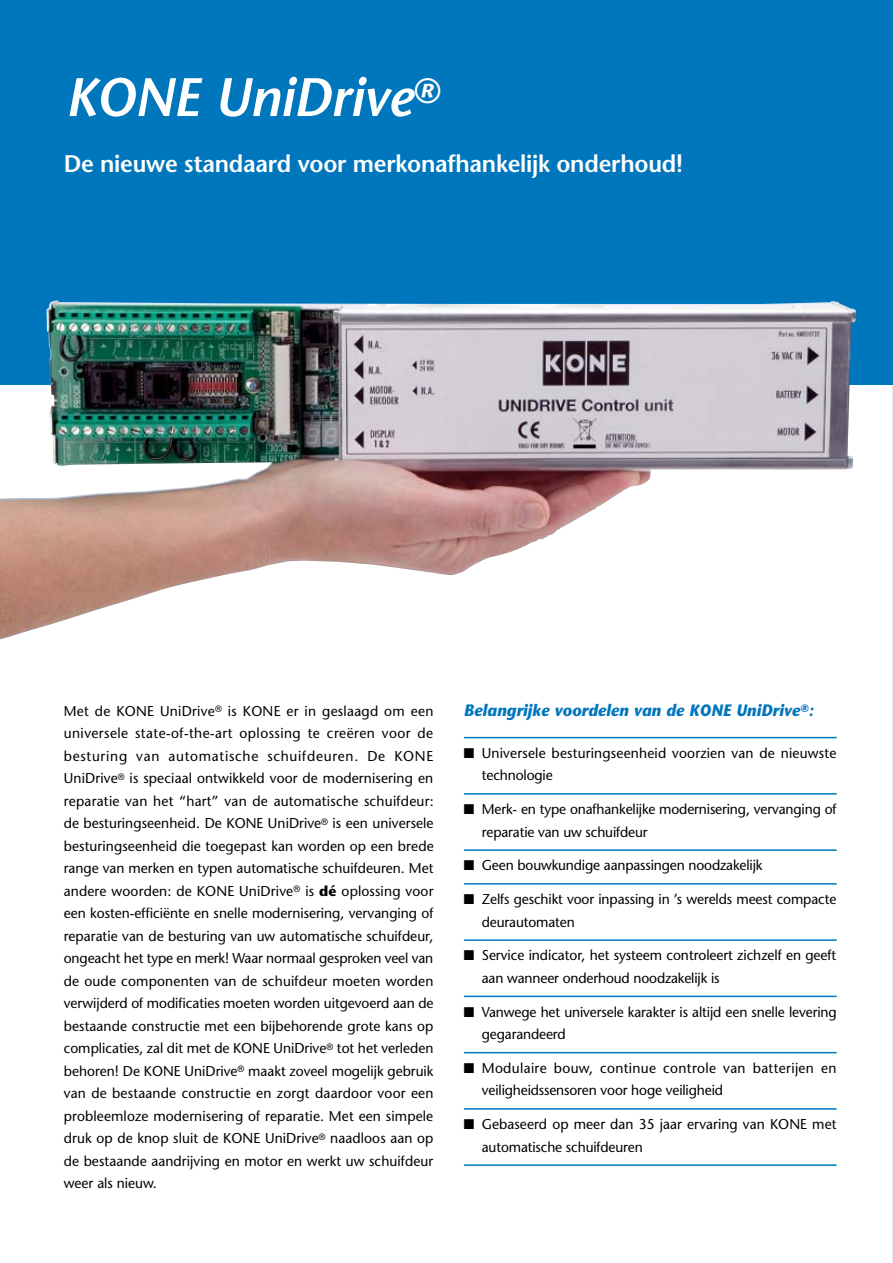
<style>
.page{position:relative;width:893px;height:1263px;background:#fff}
.page>*{position:absolute;margin:0;border:0;box-sizing:border-box;transform-origin:0 0}
.t1{font:italic 600 54px "Stone Sans";letter-spacing:-.015em;color:#fff}
.t2{font:600 24px "Stone Sans";letter-spacing:-.01em;color:#fff}
.t3{font:italic 700 16.5px "Stone Sans";color:#0076bd}
.t4{font:14.25px/22.5px "Stone Sans";letter-spacing:-.01em;color:#000}
.t5{font:14.25px/22.5px "Stone Sans";letter-spacing:.025em;color:#000}
.t6{font:14.25px/22.5px "Stone Sans";letter-spacing:.015em;color:#000}
.s1{font-weight:700}
</style>
<div class="page">
<div style="left:0;top:0;width:893px;height:384px;background:#0076bd"></div>
<hr style="left:464px;top:737px;width:373px;height:1px;background:#0076bd">
<hr style="left:464px;top:793px;width:373px;height:2px;background:#0076bd">
<hr style="left:464px;top:849px;width:373px;height:2px;background:#0076bd">
<hr style="left:464px;top:883px;width:373px;height:2px;background:#0076bd">
<hr style="left:464px;top:939px;width:373px;height:2px;background:#0076bd">
<hr style="left:464px;top:996px;width:373px;height:1px;background:#0076bd">
<hr style="left:464px;top:1052px;width:373px;height:1px;background:#0076bd">
<hr style="left:464px;top:1108px;width:373px;height:2px;background:#0076bd">
<hr style="left:464px;top:1164px;width:373px;height:2px;background:#0076bd">
<img style="left:0;top:300px;width:856px;height:339px">
<h1 class="t1" style="left:65px;top:64px;width:376px">KONE UniDrive<sup>®</sup></h1>
<h2 class="t2" style="left:64px;top:149px;width:621px">De nieuwe standaard voor merkonafhankelijk onderhoud!</h2>
<p class="t4" style="left:64px;top:699px;width:372px;text-align:justify">Met de KONE UniDrive<sup>®</sup> is KONE er in geslaagd om een universele state-of-the-art oplossing te creëren voor de besturing van automatische schuifdeuren. De KONE UniDrive<sup>®</sup> is speciaal ontwikkeld voor de modernisering en reparatie van het “hart” van de automatische schuifdeur: de besturingseenheid. De KONE UniDrive<sup>®</sup> is een universele besturingseenheid die toegepast kan worden op een brede range van merken en typen automatische schuifdeuren. Met andere woorden: de KONE UniDrive<sup>®</sup> is <span class="s1">dé</span> oplossing voor een kosten-efficiënte en snelle modernisering, vervanging of reparatie van de besturing van uw automatische schuifdeur, ongeacht het type en merk! Waar normaal gesproken veel van de oude componenten van de schuifdeur moeten worden verwijderd of modificaties moeten worden uitgevoerd aan de bestaande constructie met een bijbehorende grote kans op complicaties, zal dit met de KONE UniDrive<sup>®</sup> tot het verleden behoren! De KONE UniDrive<sup>®</sup> maakt zoveel mogelijk gebruik van de bestaande constructie en zorgt daardoor voor een probleemloze modernisering of reparatie. Met een simpele druk op de knop sluit de KONE UniDrive<sup>®</sup> naadloos aan op de bestaande aandrijving en motor en werkt uw schuifdeur weer als nieuw.</p>
<p class="t3" style="left:464px;top:700px;width:351px">Belangrijke voordelen van de KONE UniDrive<sup>®</sup>:</p>
<p class="t6" style="left:482px;top:741px;width:356px;text-indent:-18px">■ Universele besturingseenheid voorzien van de nieuwste technologie</p>
<p class="t4" style="left:482px;top:798px;width:356px;text-indent:-18px">■ Merk- en type onafhankelijke modernisering, vervanging of reparatie van uw schuifdeur</p>
<p class="t4" style="left:464px;top:854px;width:300px">■ Geen bouwkundige aanpassingen noodzakelijk</p>
<p class="t4" style="left:482px;top:888px;width:356px;text-indent:-18px">■ Zelfs geschikt voor inpassing in ’s werelds meest compacte deurautomaten</p>
<p class="t4" style="left:482px;top:944px;width:356px;text-indent:-18px">■ Service indicator, het systeem controleert zichzelf en geeft aan wanneer onderhoud noodzakelijk is</p>
<p class="t4" style="left:482px;top:1000px;width:356px;text-indent:-18px">■ Vanwege het universele karakter is altijd een snelle levering gegarandeerd</p>
<p class="t5" style="left:482px;top:1056px;width:356px;text-indent:-18px">■ Modulaire bouw, continue controle van batterijen en veiligheidssensoren voor hoge veiligheid</p>
<p class="t4" style="left:482px;top:1113px;width:356px;text-indent:-18px">■ Gebaseerd op meer dan 35 jaar ervaring van KONE met automatische schuifdeuren</p>
</div>
